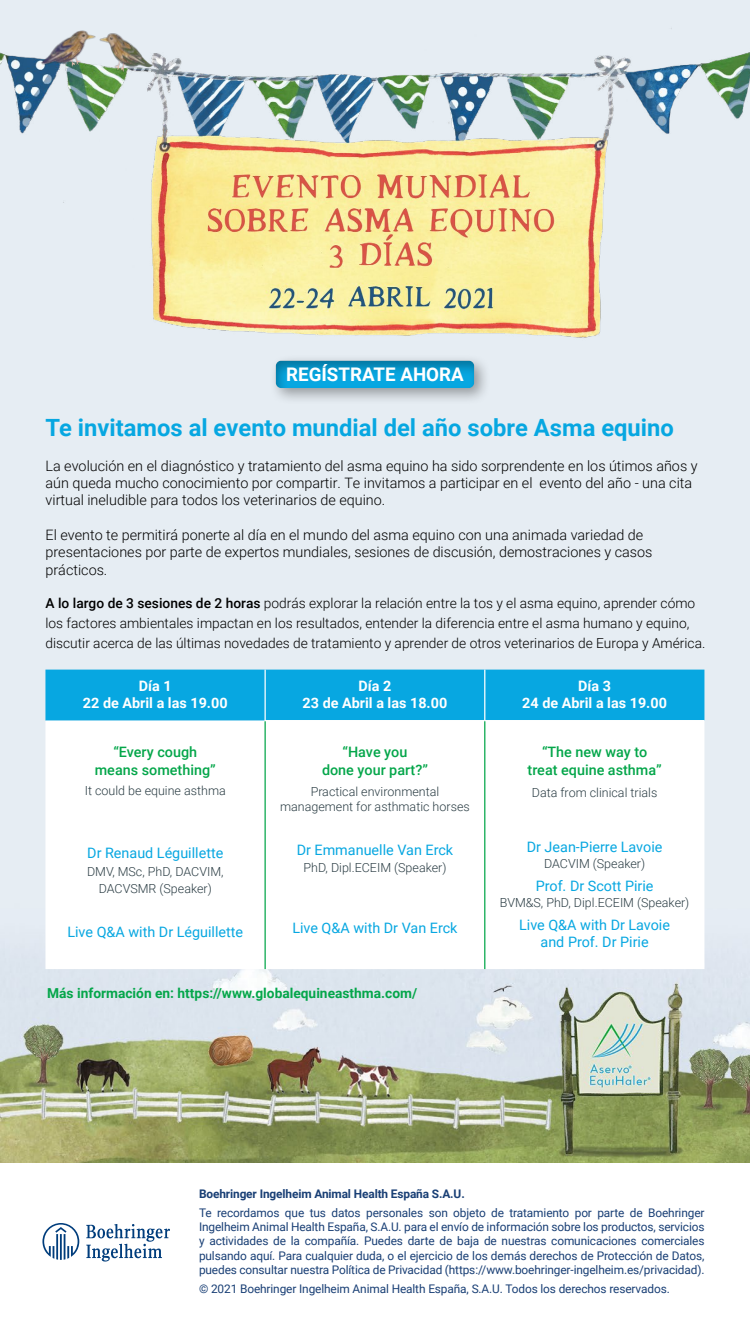
<style>
.page{position:relative;width:750px;height:1338px;background:#fff}
.page>*{position:absolute;margin:0;border:0;box-sizing:border-box;transform-origin:0 0}
.t1{font:700 23.75px "Roboto";color:#07a7e1}
.t2{font:700 18.75px "Roboto";color:#fff}
.t3{font:300 14.38px/17.2px "Roboto";color:#000}
.t4{font:14.38px/16.6px "Roboto";color:#07a7e1;text-align:center}
.t5{font:500 14.38px/18px "Roboto";color:#04a64a;text-align:center}
.t6{font:700 14.38px/17.2px "Roboto";color:#fff;text-align:center}
.t7{font:300 13.75px/19.8px "Roboto";color:#000}
.t8{font:700 13.75px "Roboto";color:#04a64a}
.t9{font:300 12.5px/16.6px "Roboto";color:#2b3d44;text-align:center}
.t10{font:11.88px/14.2px "Roboto";letter-spacing:-.01em;color:#193f75;text-align:justify}
.t11{font:700 11.88px "Roboto";letter-spacing:-.01em;color:#193f75}
.s1{font-weight:500}
</style>
<div class="page">
<img style="left:0;top:0;width:750px;height:1162px">
<img style="left:0;top:25px;width:750px;height:316px">
<img style="left:25px;top:2px;width:141px;height:89px">
<div style="left:269px;top:354px;width:222px;height:51px;background:#000;opacity:.35"></div>
<div style="left:265px;top:351px;width:221px;height:38px;background:#000;opacity:.3"></div>
<div style="left:45px;top:669px;width:659px;height:51px;background:#07a7e1"></div>
<svg style="left:45px;top:720px;width:659px;height:249px"></svg>
<hr style="left:265px;top:720px;width:220px;height:1px;background:#fff">
<hr style="left:485px;top:720px;width:219px;height:1px;background:#fff">
<hr style="left:265px;top:669px;width:1px;height:51px;background:#fff">
<hr style="left:484px;top:669px;width:1px;height:51px;background:#fff">
<hr style="left:265px;top:721px;width:1px;height:248px;background:#04a64a">
<hr style="left:484px;top:721px;width:1px;height:248px;background:#04a64a">
<svg style="left:42px;top:1223px;width:37px;height:36px"></svg>
<svg style="left:86px;top:1224px;width:84px;height:37px"></svg>
<h2 class="t2" style="left:286px;top:361px;width:179px">REGÍSTRATE AHORA</h2>
<h1 class="t1" style="left:46px;top:410px;width:630px">Te invitamos al evento mundial del año sobre Asma equino</h1>
<p class="t3" style="left:46px;top:456px;width:654px">La evolución en el diagnóstico y tratamiento del asma equino ha sido sorprendente en los útimos años y aún queda mucho conocimiento por compartir. Te invitamos a participar en el evento del año - una cita virtual ineludible para todos los veterinarios de equino.</p>
<p class="t3" style="left:46px;top:525px;width:609px;line-height:17.6px">El evento te permitirá ponerte al día en el mundo del asma equino con una animada variedad de presentaciones por parte de expertos mundiales, sesiones de discusión, demostraciones y casos prácticos.</p>
<p class="t7" style="left:46px;top:592px;width:661px"><span class="s1">A lo largo de 3 sesiones de 2 horas</span> podrás explorar la relación entre la tos y el asma equino, aprender cómo los factores ambientales impactan en los resultados, entender la diferencia entre el asma humano y equino, discutir acerca de las últimas novedades de tratamiento y aprender de otros veterinarios de Europa y América.</p>
<p class="t6" style="left:83px;top:676px;width:146px">Día 1<br>22 de Abril a las 19.00</p>
<p class="t6" style="left:303px;top:676px;width:146px">Día 2<br>23 de Abril a las 18.00</p>
<p class="t6" style="left:522px;top:676px;width:146px">Día 3<br>24 de Abril a las 19.00</p>
<p class="t5" style="left:95px;top:742px;width:122px">“Every cough means something”</p>
<p class="t9" style="left:85px;top:782px;width:143px">It could be equine asthma</p>
<p class="t5" style="left:322px;top:742px;width:107px">“Have you<br>done your part?”</p>
<p class="t9" style="left:280px;top:783px;width:191px;line-height:15.2px">Practical environmental management for asthmatic horses</p>
<p class="t4" style="left:297px;top:841px;width:158px">Dr Emmanuelle Van Erck</p>
<p class="t9" style="left:303px;top:858px;width:144px">PhD, Dipl.ECEIM (Speaker)</p>
<p class="t5" style="left:528px;top:742px;width:136px">“The new way to treat equine asthma”</p>
<p class="t9" style="left:532px;top:783px;width:127px">Data from clinical trials</p>
<p class="t4" style="left:527px;top:837px;width:137px">Dr Jean-Pierre Lavoie</p>
<p class="t9" style="left:544px;top:855px;width:103px">DACVIM (Speaker)</p>
<p class="t4" style="left:536px;top:876px;width:119px">Prof. Dr Scott Pirie</p>
<p class="t9" style="left:500px;top:894px;width:191px">BVM&amp;S, PhD, Dipl.ECEIM (Speaker)</p>
<p class="t4" style="left:519px;top:916px;width:152px">Live Q&amp;A with Dr Lavoie and Prof. Dr Pirie</p>
<p class="t4" style="left:87px;top:844px;width:138px">Dr Renaud Léguillette</p>
<p class="t9" style="left:87px;top:862px;width:138px">DMV, MSc, PhD, DACVIM,<br>DACVSMR (Speaker)</p>
<p class="t4" style="left:67px;top:923px;width:177px">Live Q&amp;A with Dr Léguillette</p>
<p class="t4" style="left:292px;top:919px;width:167px">Live Q&amp;A with Dr Van Erck</p>
<p class="t8" style="left:47px;top:983px;width:371px">Más información en: https://www.globalequineasthma.com/</p>
<p class="t11" style="left:199px;top:1185px;width:267px">Boehringer Ingelheim Animal Health España S.A.U.</p>
<p class="t10" style="left:199px;top:1205px;width:507px">Te recordamos que tus datos personales son objeto de tratamiento por parte de Boehringer Ingelheim Animal Health España, S.A.U. para el envío de información sobre los productos, servicios y actividades de la compañía. Puedes darte de baja de nuestras comunicaciones comerciales pulsando aquí. Para cualquier duda, o el ejercicio de los demás derechos de Protección de Datos, puedes consultar nuestra Política de Privacidad (https://www.boehringer-ingelheim.es/privacidad).</p>
<p class="t10" style="left:199px;top:1281px;width:472px">© 2021 Boehringer Ingelheim Animal Health España, S.A.U. Todos los derechos reservados.</p>
</div>
